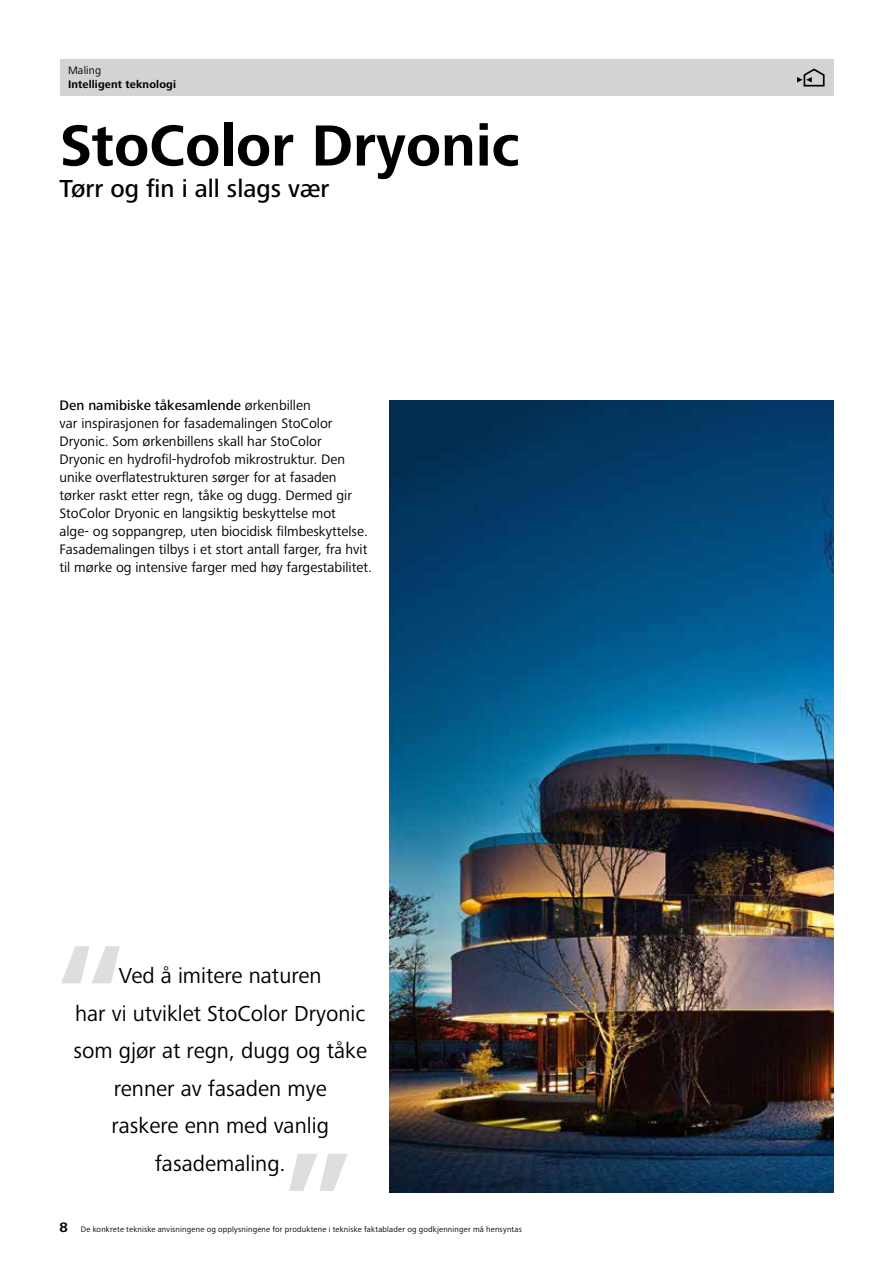
<style>
.page{position:relative;width:893px;height:1263px;background:#fff}
.page>*{position:absolute;margin:0;border:0;box-sizing:border-box;transform-origin:0 0}
.t1{font:700 150px "Frutiger Next LTW1 G";color:#bcbec0}
.t2{font:700 60px "Frutiger Next LTW1 G";color:#000}
.t3{font:500 25.5px "Frutiger Next LTW1 G";color:#000}
.t4{font:22.5px/37.5px "Frutiger Next LTW1 G";color:#000;text-align:center}
.t5{font:14.25px/18px "Frutiger Next LTW1 G";color:#000}
.t6{font:700 11.25px "Frutiger Next LTW1 G";letter-spacing:.015em;color:#000}
.t7{font:11.25px "Frutiger Next LTW1 G";letter-spacing:.015em;color:#000}
.t8{font:8.25px "Frutiger Next LTW1 G";letter-spacing:.02em;color:#000}
.s1{font-weight:500}
.s2{font-weight:700;font-size:14.25px}
</style>
<div class="page">
<div style="left:60px;top:60px;width:773px;height:36px;background:#d1d3d4"></div>
<img style="left:390px;top:401px;width:443px;height:792px">
<svg style="left:797px;top:68px;width:28px;height:19px"></svg>
<p class="t7" style="left:68px;top:64px;width:35px">Maling</p>
<p class="t6" style="left:68px;top:78px;width:109px">Intelligent teknologi</p>
<h2 class="t2" style="left:60px;top:111px;width:462px">StoColor Dryonic</h2>
<h3 class="t3" style="left:60px;top:174px;width:271px">Tørr og fin i all slags vær</h3>
<p class="t5" style="left:60px;top:396px;width:314px"><span class="s1">Den namibiske tåkesamlende</span> ørkenbillen<br>var inspirasjonen for fasademalingen StoColor Dryonic. Som ørkenbillens skall har StoColor<br>Dryonic en hydrofil-hydrofob mikrostruktur. Den unike overflatestrukturen sørger for at fasaden tørker raskt etter regn, tåke og dugg. Dermed gir StoColor Dryonic en langsiktig beskyttelse mot<br>alge- og soppangrep, uten biocidisk filmbeskyttelse.<br>Fasademalingen tilbys i et stort antall farger, fra hvit til mørke og intensive farger med høy fargestabilitet.</p>
<h1 class="t1" style="left:54px;top:918px;width:76px">“</h1>
<h3 class="t4" style="left:73px;top:958px;width:295px">Ved å imitere naturen<br>har vi utviklet StoColor Dryonic som gjør at regn, dugg og tåke renner av fasaden mye<br>raskere enn med vanlig fasademaling.</h3>
<h1 class="t1" style="left:280px;top:1126px;width:76px">”</h1>
<p class="t8" style="left:60px;top:1224px;width:464px"><span class="s2">8</span> De konkrete tekniske anvisningene og opplysningene for produktene i tekniske faktablader og godkjenninger må hensyntas</p>
</div>
